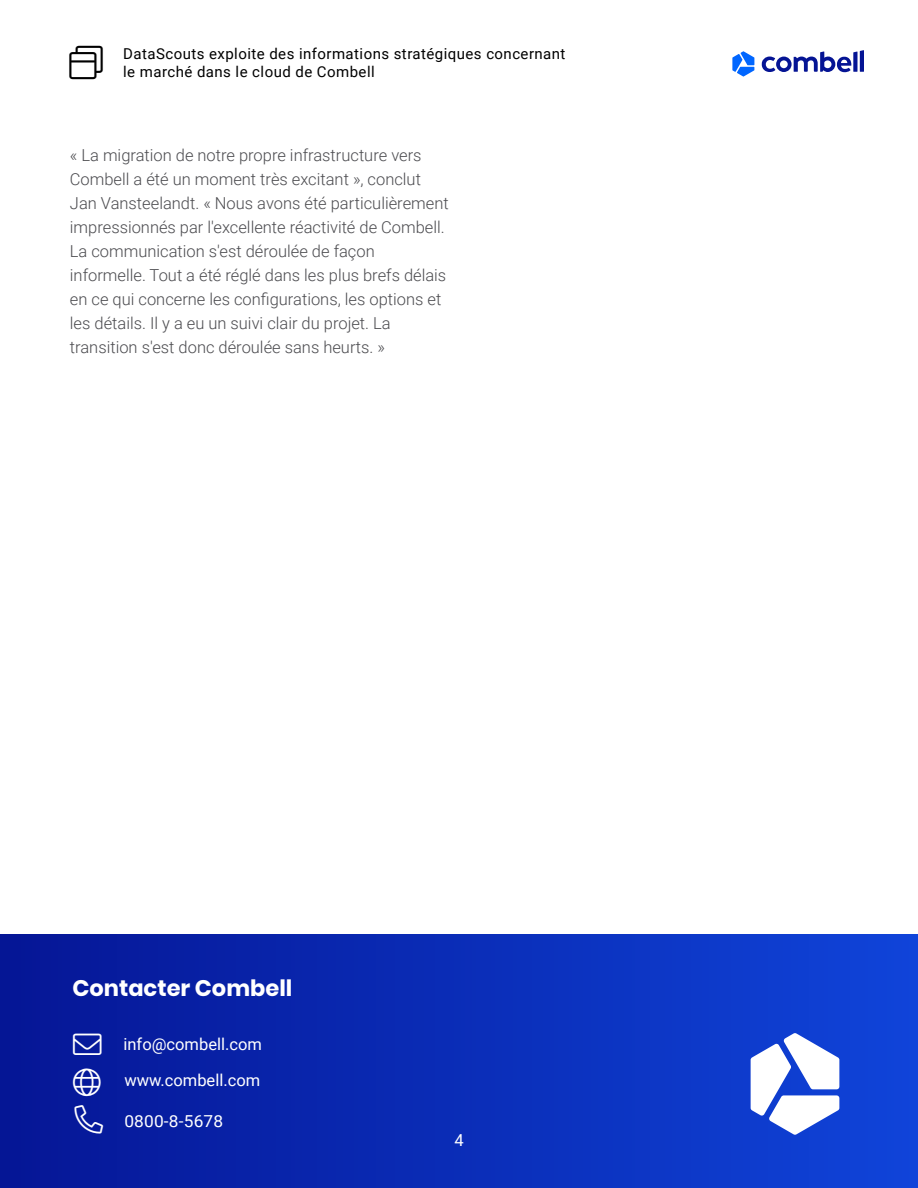
<style>
.page{position:relative;width:918px;height:1188px;background:#fff}
.page>*{position:absolute;margin:0;border:0;box-sizing:border-box;transform-origin:0 0}
.t1{font:700 22.5px "Poppins";color:#fff}
.t2{font:300 16.5px/24px "Roboto";color:#4b4b4f}
.t3{font:16.5px "Roboto";color:#fff}
.t4{font:16.5px "Roboto";color:#fff;scale:1.05 1}
.t5{font:15px/18px "Roboto";letter-spacing:.03em;color:#000}
</style>
<div class="page">
<svg style="left:762px;top:50px;width:102px;height:22px"></svg>
<svg style="left:732px;top:51px;width:22px;height:26px"></svg>
<div style="left:0;top:935px;width:918px;height:253px;background:linear-gradient(to right,#051595,#1044da)"></div>
<svg style="left:751px;top:1033px;width:88px;height:102px"></svg>
<svg style="left:73px;top:1033px;width:29px;height:22px"></svg>
<svg style="left:73px;top:1069px;width:28px;height:27px"></svg>
<svg style="left:75px;top:1105px;width:28px;height:29px"></svg>
<p class="t5" style="left:123px;top:44px;width:444px">DataScouts exploite des informations stratégiques concernant le marché dans le cloud de Combell</p>
<p class="t2" style="left:70px;top:143px;width:380px">« La migration de notre propre infrastructure vers Combell a été un moment très excitant », conclut Jan Vansteelandt. « Nous avons été particulièrement impressionnés par l'excellente réactivité de Combell.<br>La communication s'est déroulée de façon informelle. Tout a été réglé dans les plus brefs délais en ce qui concerne les configurations, les options et les détails. Il y a eu un suivi clair du projet. La transition s'est donc déroulée sans heurts. »</p>
<h1 class="t1" style="left:72px;top:975px;width:221px">Contacter Combell</h1>
<p class="t3" style="left:73px;top:1032px;width:190px">■❖●□ info@combell.com</p>
<p class="t3" style="left:73px;top:1069px;width:189px">●□ www.combell.com</p>
<p class="t4" style="left:124px;top:1109px;width:96px">0800-8-5678</p>
<p class="t3" style="left:454px;top:1129px;width:11px">4</p>
</div>
